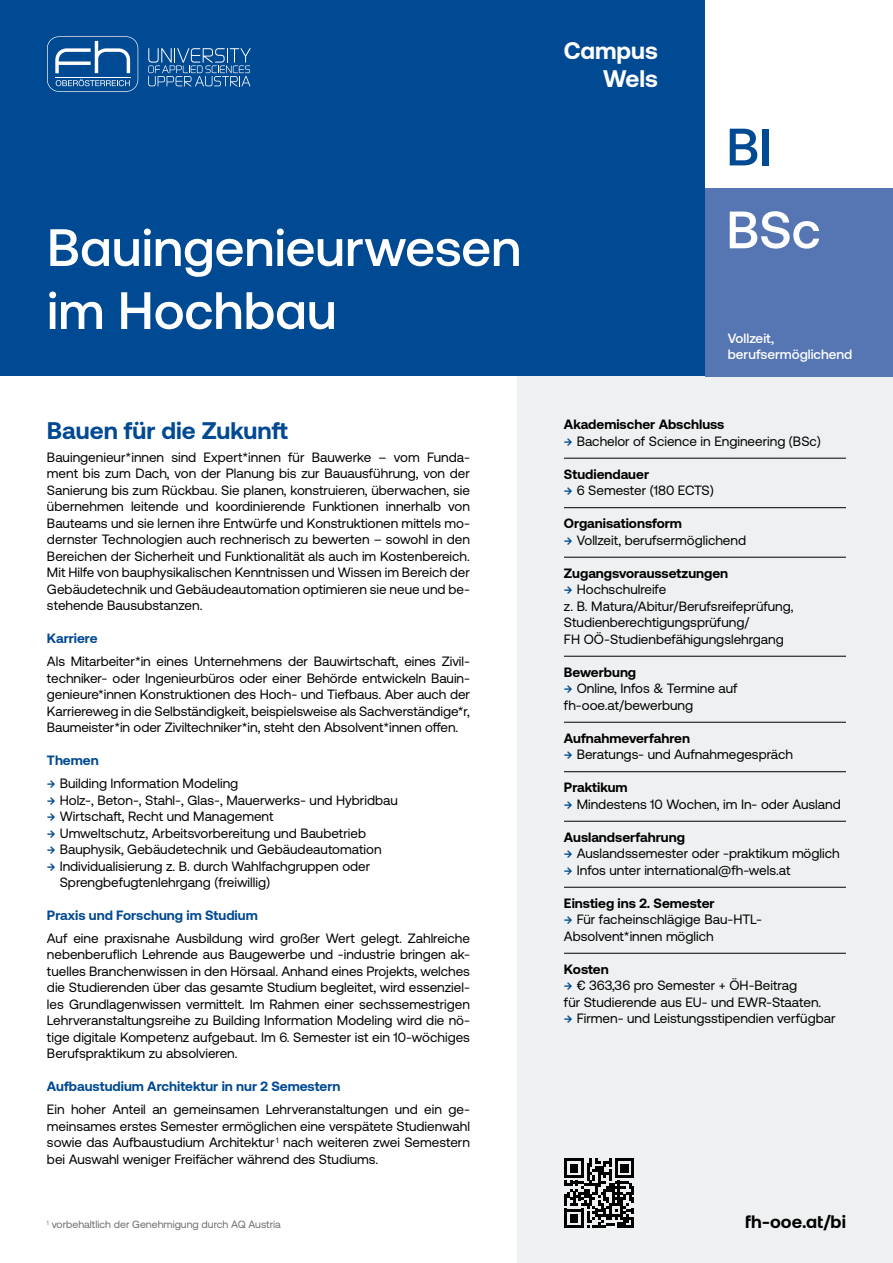
<style>
.page{position:relative;width:893px;height:1263px;background:#fff}
.page>*{position:absolute;margin:0;border:0;box-sizing:border-box;transform-origin:0 0}
.t1{font:500 52.5px/63px "Aeonik";color:#fff}
.t2{font:500 52.5px "Aeonik";color:#004993}
.t3{font:700 24px "Aeonik";color:#004993}
.t4{font:700 24px/28.8px "Aeonik";color:#fff;text-align:right}
.t5{font:700 18px "Aeonik";color:#000}
.t6{font:13.5px/16.5px "Aeonik";color:#000}
.t7{font:700 13.5px "Aeonik";color:#000}
.t8{font:700 13.5px "Aeonik";color:#004993}
.t9{font:500 13.5px/16.2px "Aeonik";color:#fff}
.t10{font:10.5px "Aeonik";color:#6c6d6d}
.s1{font-weight:500;color:#004993}
</style>
<div class="page">
<div style="left:517px;top:376px;width:376px;height:887px;background:#eff0f1"></div>
<div style="left:0;top:0;width:705px;height:376px;background:#004993"></div>
<div style="left:705px;top:188px;width:188px;height:188px;background:#5675b3"></div>
<svg style="left:148px;top:48px;width:103px;height:38px"></svg>
<svg style="left:47px;top:36px;width:91px;height:56px"></svg>
<hr style="left:55px;top:77px;width:75px;height:1px;background:#fff">
<hr style="left:564px;top:458px;width:282px;height:1px;background:#000">
<hr style="left:564px;top:507px;width:282px;height:1px;background:#000">
<hr style="left:564px;top:557px;width:282px;height:1px;background:#000">
<hr style="left:564px;top:656px;width:282px;height:1px;background:#000">
<hr style="left:564px;top:722px;width:282px;height:1px;background:#000">
<hr style="left:564px;top:771px;width:282px;height:1px;background:#000">
<hr style="left:564px;top:821px;width:282px;height:1px;background:#000">
<hr style="left:564px;top:887px;width:282px;height:1px;background:#000">
<hr style="left:564px;top:953px;width:282px;height:1px;background:#000">
<svg style="left:564px;top:1158px;width:70px;height:70px"></svg>
<h1 class="t1" style="left:47px;top:216px;width:476px">Bauingenieurwesen im Hochbau</h1>
<h2 class="t3" style="left:47px;top:417px;width:242px">Bauen für die Zukunft</h2>
<p class="t6" style="left:47px;top:449px;width:424px;text-align:justify">Bauingenieur*innen sind Expert*innen für Bauwerke – vom Funda&shy;ment bis zum Dach, von der Planung bis zur Bauausführung, von der Sanierung bis zum Rückbau. Sie planen, konstruieren, überwachen, sie übernehmen leitende und koordinierende Funktionen innerhalb von Bauteams und sie lernen ihre Entwürfe und Konstruktionen mittels mo&shy;dernster Technologien auch rechnerisch zu bewerten – sowohl in den Bereichen der Sicherheit und Funktionalität als auch im Kostenbereich.<br>Mit Hilfe von bauphysikalischen Kenntnissen und Wissen im Bereich der Gebäudetechnik und Gebäudeautomation optimieren sie neue und be&shy;stehende Bausubstanzen.</p>
<p class="t8" style="left:47px;top:631px;width:52px">Karriere</p>
<p class="t6" style="left:47px;top:653px;width:424px;text-align:justify">Als Mitarbeiter*in eines Unternehmens der Bauwirtschaft, eines Zivil&shy;techniker- oder Ingenieurbüros oder einer Behörde entwickeln Bauin&shy;genieure*innen Konstruktionen des Hoch- und Tiefbaus. Aber auch der Karriereweg in die Selbständigkeit, beispielsweise als Sachverständige*r, Baumeister*in oder Ziviltechniker*in, steht den Absolvent*innen offen.</p>
<p class="t8" style="left:47px;top:753px;width:53px">Themen</p>
<p class="t6" style="left:47px;top:775px;width:193px"><span class="s1">→</span> Building Information Modeling</p>
<p class="t6" style="left:47px;top:792px;width:352px"><span class="s1">→</span> Holz-, Beton-, Stahl-, Glas-, Mauerwerks- und Hybridbau</p>
<p class="t6" style="left:47px;top:808px;width:228px"><span class="s1">→</span> Wirtschaft, Recht und Management</p>
<p class="t6" style="left:47px;top:825px;width:321px"><span class="s1">→</span> Umweltschutz, Arbeitsvorbereitung und Baubetrieb</p>
<p class="t6" style="left:47px;top:841px;width:336px"><span class="s1">→</span> Bauphysik, Gebäudetechnik und Gebäudeautomation</p>
<p class="t6" style="left:60px;top:858px;width:312px;text-indent:-13px"><span class="s1">→</span> Individualisierung z. B. durch Wahlfachgruppen oder<br>Sprengbefugtenlehrgang (freiwillig)</p>
<p class="t8" style="left:47px;top:908px;width:212px">Praxis und Forschung im Studium</p>
<p class="t6" style="left:47px;top:930px;width:424px;text-align:justify">Auf eine praxisnahe Ausbildung wird großer Wert gelegt. Zahlreiche nebenberuflich Lehrende aus Baugewerbe und -industrie bringen ak&shy;tuelles Branchenwissen in den Hörsaal. Anhand eines Projekts, welches die Studierenden über das gesamte Studium begleitet, wird essenziel&shy;les Grundlagenwissen vermittelt. Im Rahmen einer sechssemestrigen Lehrveranstaltungsreihe zu Building Information Modeling wird die nö&shy;tige digitale Kompetenz aufgebaut. Im 6. Semester ist ein 10-wöchiges Berufspraktikum zu absolvieren.</p>
<p class="t8" style="left:47px;top:1079px;width:295px">Aufbaustudium Architektur in nur 2 Semestern</p>
<p class="t6" style="left:47px;top:1101px;width:424px;text-align:justify">Ein hoher Anteil an gemeinsamen Lehrveranstaltungen und ein ge&shy;meinsames erstes Semester ermöglichen eine verspätete Studienwahl sowie das Aufbaustudium Architektur <sup>1</sup> nach weiteren zwei Semestern bei Auswahl weniger Freifächer während des Studiums.</p>
<p class="t10" style="left:47px;top:1219px;width:235px"><sup>1</sup> vorbehaltlich der Genehmigung durch AQ Austria</p>
<h2 class="t4" style="left:564px;top:36px;width:96px">Campus<br>Wels</h2>
<h1 class="t2" style="left:726px;top:118px;width:47px">BI</h1>
<h1 class="t1" style="left:726px;top:198px;width:96px">BSc</h1>
<p class="t9" style="left:728px;top:330px;width:126px">Vollzeit, berufsermöglichend</p>
<p class="t7" style="left:564px;top:417px;width:162px">Akademischer Abschluss</p>
<p class="t6" style="left:564px;top:433px;width:258px"><span class="s1">→</span> Bachelor of Science in Engineering (BSc)</p>
<p class="t7" style="left:564px;top:466px;width:87px">Studiendauer</p>
<p class="t6" style="left:564px;top:482px;width:151px"><span class="s1">→</span> 6 Semester (180 ECTS)</p>
<p class="t7" style="left:564px;top:516px;width:120px">Organisationsform</p>
<p class="t6" style="left:564px;top:532px;width:184px"><span class="s1">→</span> Vollzeit, berufsermöglichend</p>
<p class="t7" style="left:564px;top:565px;width:166px">Zugangsvoraussetzungen</p>
<p class="t6" style="left:564px;top:581px;width:231px"><span class="s1">→</span> Hochschulreife<br>z. B. Matura/Abitur/Berufsreifeprüfung,<br>Studienberechtigungsprüfung/<br>FH OÖ-Studienbefähigungslehrgang</p>
<p class="t7" style="left:564px;top:664px;width:74px">Bewerbung</p>
<p class="t6" style="left:564px;top:680px;width:175px"><span class="s1">→</span> Online, Infos &amp; Termine auf fh-ooe.at/bewerbung</p>
<p class="t7" style="left:564px;top:730px;width:128px">Aufnahmeverfahren</p>
<p class="t6" style="left:564px;top:746px;width:231px"><span class="s1">→</span> Beratungs- und Aufnahmegespräch</p>
<p class="t7" style="left:564px;top:780px;width:65px">Praktikum</p>
<p class="t6" style="left:564px;top:796px;width:278px"><span class="s1">→</span> Mindestens 10 Wochen, im In- oder Ausland</p>
<p class="t7" style="left:564px;top:829px;width:122px">Auslandserfahrung</p>
<p class="t6" style="left:564px;top:845px;width:277px"><span class="s1">→</span> Auslandssemester oder -praktikum möglich</p>
<p class="t6" style="left:564px;top:862px;width:228px"><span class="s1">→</span> Infos unter international@fh-wels.at</p>
<p class="t7" style="left:564px;top:895px;width:152px">Einstieg ins 2. Semester</p>
<p class="t6" style="left:564px;top:911px;width:200px"><span class="s1">→</span> Für facheinschlägige Bau-HTL-<br>Absolvent*innen möglich</p>
<p class="t7" style="left:564px;top:961px;width:46px">Kosten</p>
<p class="t6" style="left:564px;top:977px;width:259px"><span class="s1">→</span> € 363,36 pro Semester + ÖH-Beitrag<br>für Studierende aus EU- und EWR-Staaten.</p>
<p class="t6" style="left:564px;top:1010px;width:273px"><span class="s1">→</span> Firmen- und Leistungsstipendien verfügbar</p>
<h3 class="t5" style="left:745px;top:1212px;width:102px">fh-ooe.at/bi</h3>
</div>
